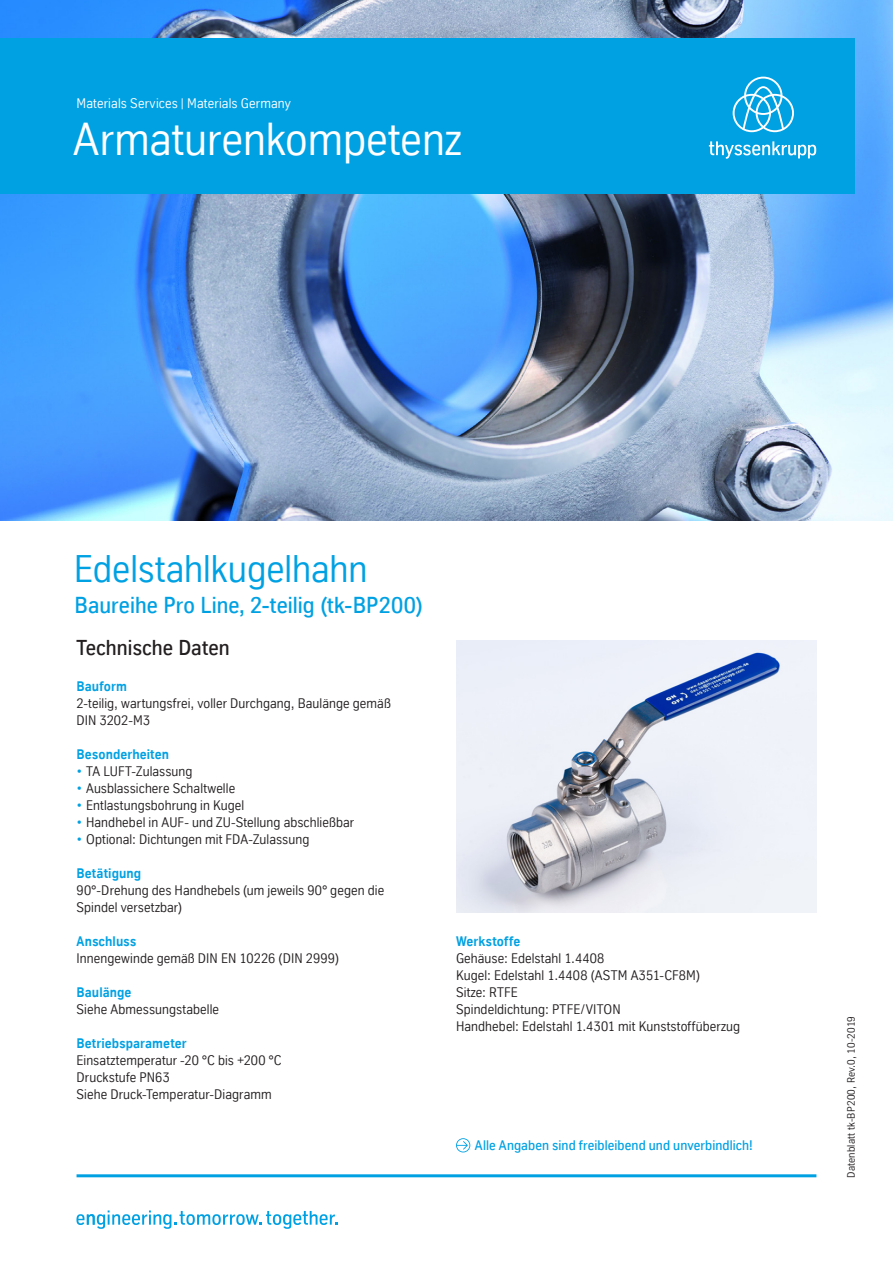
<style>
.page{position:relative;width:893px;height:1263px;background:#fff}
.page>*{position:absolute;margin:0;border:0;box-sizing:border-box;transform-origin:0 0}
.t1{font:45px "TK Type";color:#fff}
.t2{font:37.5px "TK Type";color:#00a1e3}
.t3{font:500 22.5px "TK Type";letter-spacing:.005em;color:#00a1e3}
.t4{font:500 21px "TK Type";letter-spacing:.005em;color:#231f20}
.t5{font:13.5px/17px "TK Type";letter-spacing:.005em;color:#231f20}
.t6{font:700 13.5px "TK Type";letter-spacing:.005em;color:#00a1e3}
.t7{font:500 13.5px "TK Type";letter-spacing:.005em;color:#00a1e3}
.t8{font:13.5px "TK Type";letter-spacing:.015em;color:#fff}
.t9{font:10.5px "TK Type";letter-spacing:.02em;color:#231f20}
.s1{color:#00a1e3}
</style>
<div class="page">
<img style="left:456px;top:640px;width:360px;height:272px">
<img style="left:0;top:0;width:893px;height:521px">
<div style="left:0;top:38px;width:855px;height:155px;background:#00a1e3"></div>
<svg style="left:733px;top:77px;width:61px;height:55px"></svg>
<svg style="left:709px;top:141px;width:107px;height:18px"></svg>
<svg style="left:76px;top:1210px;width:261px;height:19px"></svg>
<hr style="left:77px;top:1174px;width:739px;height:3px;background:#00a1e3">
<svg style="left:456px;top:1138px;width:14px;height:14px"></svg>
<p class="t8" style="left:77px;top:95px;width:216px">Materials Services | Materials Germany</p>
<h1 class="t1" style="left:73px;top:114px;width:390px">Armaturenkompetenz</h1>
<h2 class="t2" style="left:74px;top:548px;width:295px">Edelstahlkugelhahn</h2>
<h3 class="t3" style="left:75px;top:593px;width:350px">Baureihe Pro Line, 2-teilig (tk-BP200)</h3>
<h3 class="t4" style="left:77px;top:636px;width:155px">Technische Daten</h3>
<p class="t6" style="left:77px;top:679px;width:52px">Bauform</p>
<p class="t5" style="left:77px;top:695px;width:316px">2-teilig, wartungsfrei, voller Durchgang, Baulänge gemäß<br>DIN 3202-M3</p>
<p class="t6" style="left:77px;top:747px;width:94px">Besonderheiten</p>
<p class="t5" style="left:77px;top:763px;width:117px"><span class="s1">•</span> TA LUFT-Zulassung</p>
<p class="t5" style="left:77px;top:780px;width:160px"><span class="s1">•</span> Ausblassichere Schaltwelle</p>
<p class="t5" style="left:77px;top:797px;width:169px"><span class="s1">•</span> Entlastungsbohrung in Kugel</p>
<p class="t5" style="left:77px;top:814px;width:279px"><span class="s1">•</span> Handhebel in AUF- und ZU-Stellung abschließbar</p>
<p class="t5" style="left:77px;top:831px;width:234px"><span class="s1">•</span> Optional: Dichtungen mit FDA-Zulassung</p>
<p class="t6" style="left:77px;top:866px;width:66px">Betätigung</p>
<p class="t5" style="left:77px;top:882px;width:309px">90°-Drehung des Handhebels (um jeweils 90° gegen die<br>Spindel versetzbar)</p>
<p class="t6" style="left:77px;top:934px;width:62px">Anschluss</p>
<p class="t5" style="left:77px;top:950px;width:264px">Innengewinde gemäß DIN EN 10226 (DIN 2999)</p>
<p class="t6" style="left:77px;top:985px;width:56px">Baulänge</p>
<p class="t5" style="left:77px;top:1001px;width:144px">Siehe Abmessungstabelle</p>
<p class="t6" style="left:77px;top:1036px;width:111px">Betriebsparameter</p>
<p class="t5" style="left:77px;top:1052px;width:206px">Einsatztemperatur -20 °C bis +200 °C<br>Druckstufe PN63<br>Siehe Druck-Temperatur-Diagramm</p>
<p class="t6" style="left:456px;top:934px;width:66px">Werkstoffe</p>
<p class="t5" style="left:456px;top:950px;width:286px">Gehäuse: Edelstahl 1.4408<br>Kugel: Edelstahl 1.4408 (ASTM A351-CF8M)<br>Sitze: RTFE<br>Spindeldichtung: PTFE/VITON<br>Handhebel: Edelstahl 1.4301 mit Kunststoffüberzug</p>
<p class="t7" style="left:475px;top:1138px;width:279px">Alle Angaben sind freibleibend und unverbindlich!</p>
<p class="t9" style="left:845px;top:1178px;width:163px;rotate:-90deg">Datenblatt tk-BP200, Rev.0, 10-2019</p>
</div>
